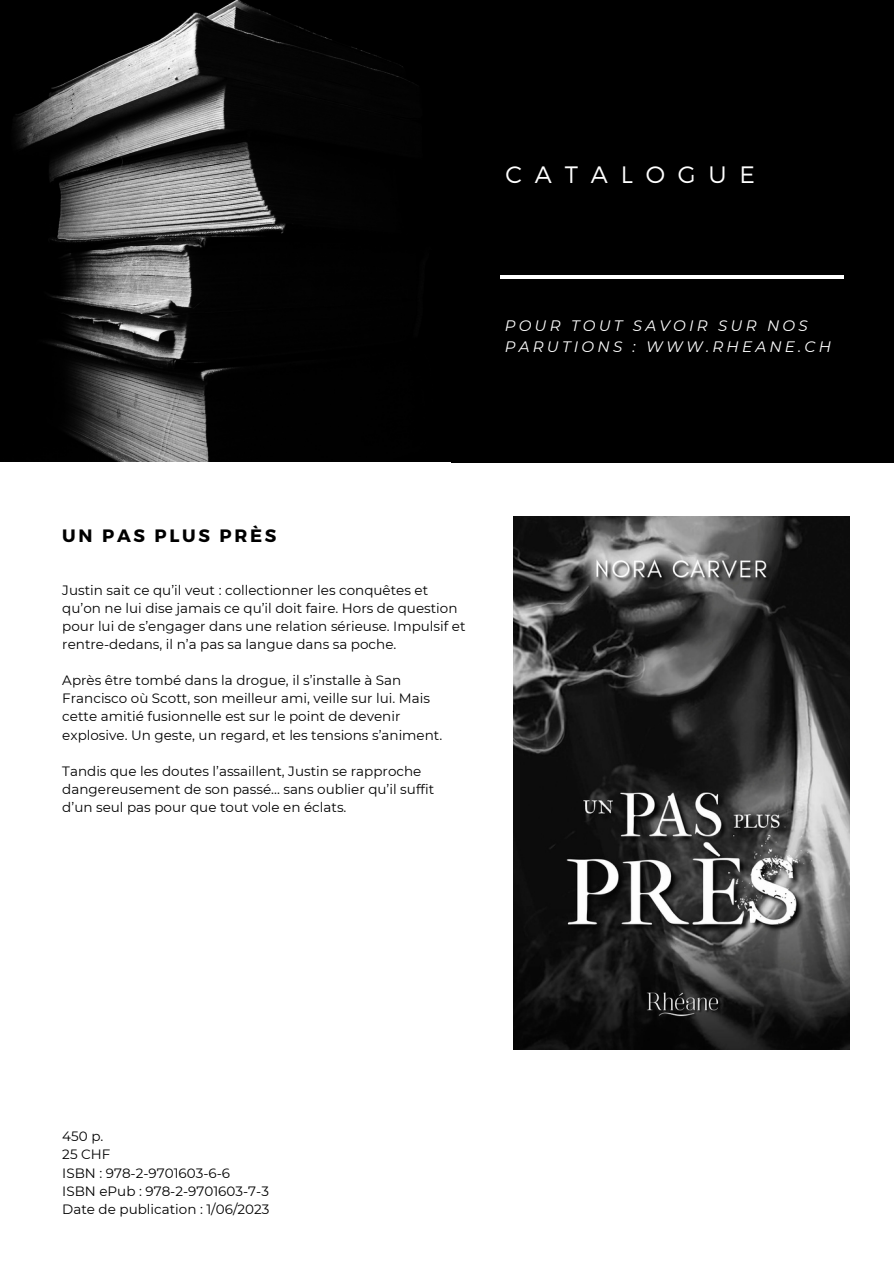
<style>
.page{position:relative;width:894px;height:1264px;background:#fff}
.page>*{position:absolute;margin:0;border:0;box-sizing:border-box;transform-origin:0 0}
.t1{font:300 23.7px "Montserrat";letter-spacing:.54em;color:#fff}
.t2{font:700 17.85px "Montserrat";letter-spacing:.15em;color:#000}
.t3{font:italic 15.15px/20.2px "Montserrat";letter-spacing:.21em;color:#fff}
.t4{font:13.5px/18px "Montserrat";color:#000}
</style>
<div class="page">
<div style="left:450px;top:0;width:443px;height:462px;background:#000"></div>
<img style="left:0;top:0;width:450px;height:462px">
<img style="left:513px;top:516px;width:336px;height:533px">
<hr style="left:500px;top:275px;width:343px;height:3px;background:#fff">
<p class="t1" style="left:505px;top:159px;width:251px">CATALOGUE</p>
<p class="t3" style="left:504px;top:316px;width:328px">POUR TOUT SAVOIR SUR NOS<br>PARUTIONS : WWW.RHEANE.CH</p>
<p class="t2" style="left:62px;top:524px;width:215px">UN PAS PLUS PRÈS</p>
<p class="t4" style="left:62px;top:581px;width:404px">Justin sait ce qu’il veut : collectionner les conquêtes et qu’on ne lui dise jamais ce qu’il doit faire. Hors de question pour lui de s’engager dans une relation sérieuse. Impulsif et rentre-dedans, il n’a pas sa langue dans sa poche.</p>
<p class="t4" style="left:62px;top:671px;width:381px">Après être tombé dans la drogue, il s’installe à San Francisco où Scott, son meilleur ami, veille sur lui. Mais cette amitié fusionnelle est sur le point de devenir explosive. Un geste, un regard, et les tensions s’animent.</p>
<p class="t4" style="left:62px;top:761px;width:373px">Tandis que les doutes l’assaillent, Justin se rapproche dangereusement de son passé... sans oublier qu’il suffit d’un seul pas pour que tout vole en éclats.</p>
<p class="t4" style="left:62px;top:1127px;width:43px">450 p.</p>
<h1 class="t4" style="left:62px;top:1145px;width:50px">25 CHF</h1>
<p class="t4" style="left:62px;top:1163px;width:169px">ISBN : 978-2-9701603-6-6</p>
<h3 class="t4" style="left:62px;top:1181px;width:208px">ISBN ePub : 978-2-9701603-7-3</h3>
<h2 class="t4" style="left:62px;top:1199px;width:208px">Date de publication : 1/06/2023</h2>
</div>
